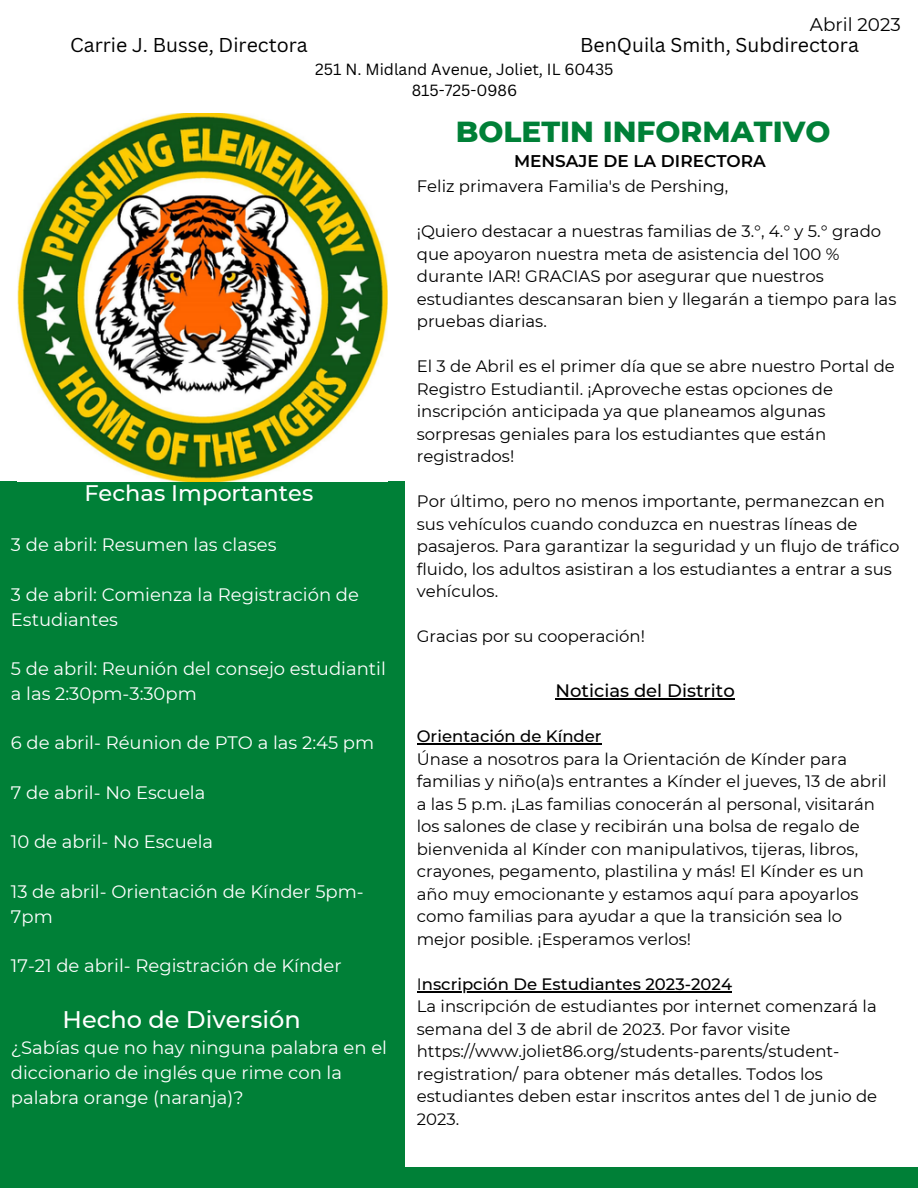
<style>
.page{position:relative;width:918px;height:1188px;background:#fff}
.page>*{position:absolute;margin:0;border:0;box-sizing:border-box;transform-origin:0 0}
.t1{font:800 29.55px "Montserrat";color:#008037}
.t2{font:500 24px "Montserrat";color:#fff}
.t3{font:500 22.5px "Montserrat";color:#fff}
.t4{font:600 21.15px "Montserrat";color:#fff}
.t5{font:19.5px "Canva Sans";color:#000}
.t6{font:18.3px "Montserrat";color:#000}
.t7{font:18px/24.8px "Montserrat";color:#fff}
.t8{font:500 18px "Montserrat";color:#000}
.t9{font:500 16.95px "Montserrat";color:#fff}
.t10{font:600 16.95px "Montserrat";color:#000}
.t11{font:16.5px/22.5px "Montserrat";color:#000}
.t12{font:500 16.5px "Montserrat";color:#000}
.t13{font:15.75px/21.3px "Canva Sans";color:#000;text-align:center}
.s1{font-weight:500}
</style>
<div class="page">
<div style="left:0;top:1167px;width:918px;height:21px;background:#008037"></div>
<div style="left:0;top:481px;width:405px;height:707px;background:#008037"></div>
<hr style="left:417px;top:744px;width:185px;height:1px;background:#000">
<hr style="left:422px;top:991px;width:310px;height:1px;background:#000">
<hr style="left:556px;top:699px;width:179px;height:1px;background:#000">
<img style="left:17px;top:114px;width:370px;height:368px">
<p class="t6" style="left:810px;top:13px;width:92px">Abril 2023</p>
<p class="t5" style="left:70px;top:32px;width:239px">Carrie J. Busse, Directora</p>
<p class="t5" style="left:580px;top:32px;width:280px">BenQuila Smith, Subdirectora</p>
<p class="t13" style="left:315px;top:58px;width:300px">251 N. Midland Avenue, Joliet, IL 60435<br>815-725-0986</p>
<p class="t4" style="left:92px;top:479px;width:142px">03rd Teddy</p>
<h3 class="t3" style="left:84px;top:479px;width:230px">Fechas Importantes</h3>
<p class="t7" style="left:11px;top:532px;width:267px">3 de abril: Resumen las clases</p>
<p class="t7" style="left:11px;top:582px;width:350px">3 de abril: Comienza la Registración de<br>Estudiantes</p>
<p class="t7" style="left:11px;top:656px;width:376px">5 de abril: Reunión del consejo estudiantil a las 2:30pm-3:30pm</p>
<p class="t7" style="left:11px;top:730px;width:365px">6 de abril- Réunion de PTO a las 2:45 pm</p>
<p class="t7" style="left:11px;top:780px;width:196px">7 de abril- No Escuela</p>
<p class="t7" style="left:11px;top:829px;width:204px">10 de abril- No Escuela</p>
<p class="t7" style="left:11px;top:879px;width:354px">13 de abril- Orientación de Kínder 5pm-<br>7pm</p>
<p class="t7" style="left:11px;top:953px;width:332px">17-21 de abril- Registración de Kínder</p>
<h2 class="t2" style="left:63px;top:1005px;width:240px">Hecho de Diversión</h2>
<p class="t7" style="left:11px;top:1035px;width:378px">¿Sabías que no hay ninguna palabra en el diccionario de inglés que rime con la palabra orange (naranja)?</p>
<p class="t9" style="left:90px;top:962px;width:230px">Parents-Teachers meeting</p>
<p class="t9" style="left:90px;top:1008px;width:83px">Art Week</p>
<p class="t9" style="left:90px;top:1055px;width:207px">Field Trip to Fire Station</p>
<h1 class="t1" style="left:456px;top:114px;width:376px">BOLETIN INFORMATIVO</h1>
<p class="t10" style="left:514px;top:150px;width:253px">MENSAJE DE LA DIRECTORA</p>
<p class="t11" style="left:417px;top:175px;width:313px">Feliz primavera Familia's de Pershing,</p>
<p class="t11" style="left:417px;top:220px;width:481px">¡Quiero destacar a nuestras familias de 3.°, 4.° y 5.° grado que apoyaron nuestra meta de asistencia del 100 % durante IAR! GRACIAS por asegurar que nuestros estudiantes descansaran bien y llegarán a tiempo para las pruebas diarias.</p>
<p class="t11" style="left:417px;top:355px;width:480px">El 3 de Abril es el primer día que se abre nuestro Portal de Registro Estudiantil. ¡Aproveche estas opciones de inscripción anticipada ya que planeamos algunas sorpresas geniales para los estudiantes que están registrados!</p>
<p class="t11" style="left:417px;top:490px;width:484px">Por último, pero no menos importante, permanezcan en sus vehículos cuando conduzca en nuestras líneas de pasajeros. Para garantizar la seguridad y un flujo de tráfico fluido, los adultos asistiran a los estudiantes a entrar a sus vehículos.</p>
<p class="t11" style="left:417px;top:625px;width:230px">Gracias por su cooperación!</p>
<p class="t8" style="left:556px;top:680px;width:181px">Noticias del Distrito</p>
<p class="t12" style="left:417px;top:726px;width:186px">Orientación de Kínder</p>
<p class="t11" style="left:417px;top:748px;width:471px">Únase a nosotros para la Orientación de Kínder para familias y niño(a)s entrantes a Kínder el jueves, 13 de abril a las 5 p.m. ¡Las familias conocerán al personal, visitarán los salones de clase y recibirán una bolsa de regalo de bienvenida al Kínder con manipulativos, tijeras, libros, crayones, pegamento, plastilina y más! El Kínder es un año muy emocionante y estamos aquí para apoyarlos como familias para ayudar a que la transición sea lo mejor posible. ¡Esperamos verlos!</p>
<p class="t11" style="left:417px;top:973px;width:462px">I<span class="s1">nscripción De Estudiantes 2023-2024<br></span>La inscripción de estudiantes por internet comenzará la semana del 3 de abril de 2023. Por favor visite https://www.joliet86.org/students-parents/student&shy;registration/ para obtener más detalles. Todos los estudiantes deben estar inscritos antes del 1 de junio de 2023.</p>
</div>
